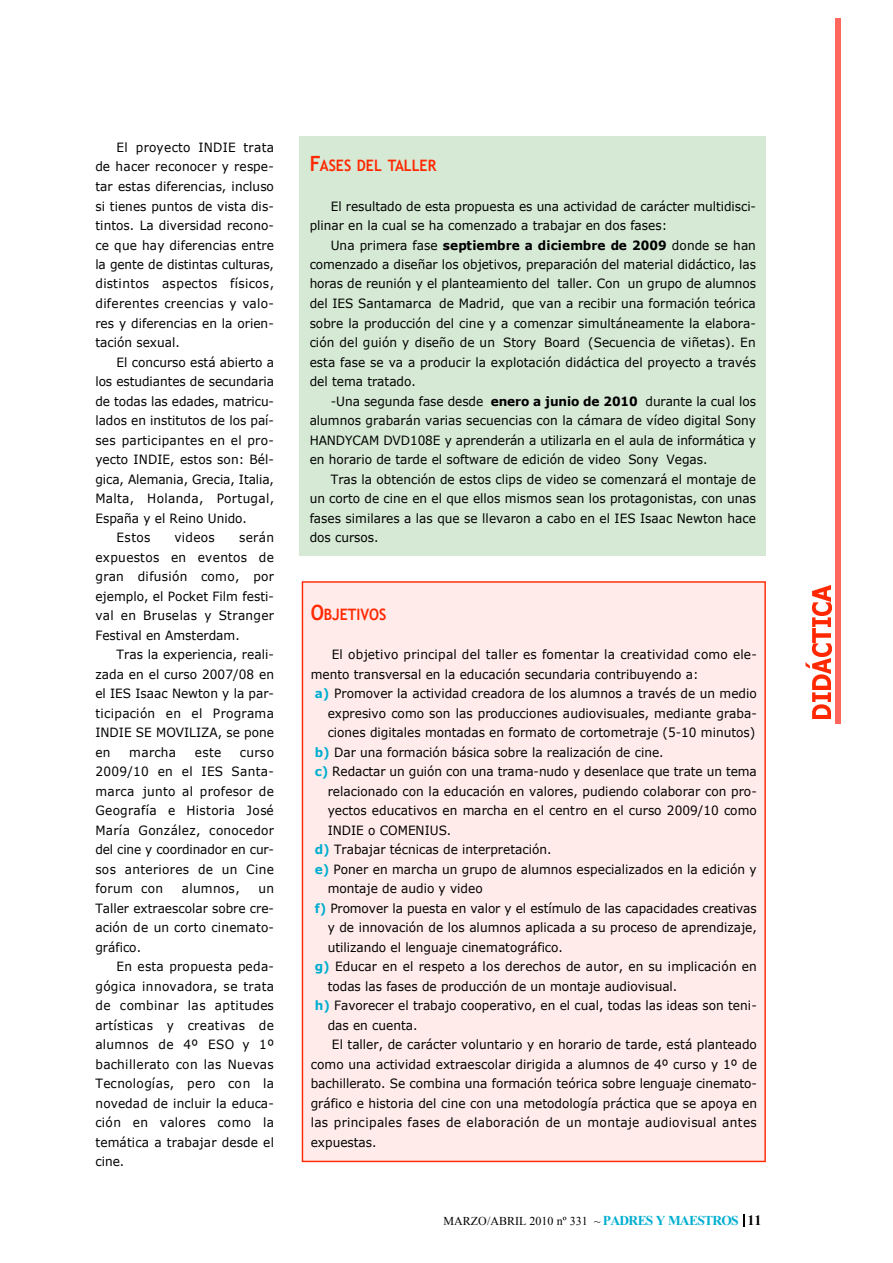
<style>
.page{position:relative;width:893px;height:1263px;background:#fff}
.page>*{position:absolute;margin:0;border:0;box-sizing:border-box;transform-origin:0 0}
.t1{font:700 15.75px "Trebuchet MS";color:#ff2800;scale:.9 1}
.t2{font:12.75px/19.5px "Verdana";color:#000;text-align:justify;scale:.95 1}
.t3{font:12.75px "Verdana";letter-spacing:.025em;color:#000;scale:.95 1}
.t4{font:12.75px "Verdana";letter-spacing:.02em;color:#000;scale:.95 1}
.t5{font:12px "Times New Roman";color:#000}
.s1{font-size:21px}
.s2{font-weight:700}
.s3{font-weight:700;color:#00aed0}
.s4{font-weight:700;font-size:13.5px;color:#00aed0}
.s5{font-weight:700;font-size:14.25px}
</style>
<div class="page">
<img style="left:812px;top:704px;width:19px;height:15px">
<img style="left:812px;top:692px;width:19px;height:9px">
<img style="left:805px;top:629px;width:26px;height:60px">
<img style="left:811px;top:586px;width:20px;height:41px">
<div style="left:834px;top:18px;width:6px;height:705px;background:#ff665e"></div>
<svg style="left:743px;top:1214px;width:1px;height:12px"></svg>
<div style="left:300px;top:136px;width:466px;height:420px;background:#d5e9d5"></div>
<div style="left:302px;top:581px;width:464px;height:581px;background:#ffebea"></div>
<p class="t2" style="left:95px;top:137px;width:190px;text-indent:21px">El proyecto INDIE trata de hacer reconocer y respe&shy;tar estas diferencias, incluso si tienes puntos de vista dis&shy;tintos. La diversidad recono&shy;ce que hay diferencias entre la gente de distintas culturas, distintos aspectos físicos, diferentes creencias y valo&shy;res y diferencias en la orien&shy;tación sexual.</p>
<p class="t2" style="left:117px;top:352px;width:167px">El concurso está abierto a</p>
<p class="t2" style="left:95px;top:371px;width:189px">los estudiantes de secundaria</p>
<p class="t2" style="left:95px;top:391px;width:190px">de todas las edades, matricu-</p>
<p class="t2" style="left:95px;top:410px;width:189px">lados en institutos de los paí-</p>
<p class="t3" style="left:95px;top:432px;width:190px">ses participantes en el pro-</p>
<p class="t2" style="left:95px;top:449px;width:190px">yecto INDIE, estos son: Bél-</p>
<p class="t2" style="left:95px;top:469px;width:189px">gica, Alemania, Grecia, Italia,</p>
<p class="t3" style="left:95px;top:490px;width:190px">Malta, Holanda, Portugal,</p>
<p class="t2" style="left:95px;top:508px;width:161px">España y el Reino Unido.</p>
<p class="t2" style="left:117px;top:527px;width:37px">Estos</p>
<p class="t2" style="left:175px;top:527px;width:44px">videos</p>
<p class="t2" style="left:95px;top:527px;width:190px;text-indent:144px">serán expuestos en eventos de gran difusión como, por ejemplo, el Pocket Film festi&shy;val en Bruselas y Stranger Festival en Amsterdam.</p>
<p class="t2" style="left:95px;top:644px;width:190px;text-indent:21px">Tras la experiencia, reali&shy;zada en el curso 2007/08 en el IES Isaac Newton y la par&shy;ticipación en el Programa INDIE SE MOVILIZA, se pone en</p>
<p class="t2" style="left:129px;top:742px;width:51px">marcha</p>
<p class="t2" style="left:195px;top:742px;width:30px">este</p>
<p class="t2" style="left:95px;top:742px;width:190px;text-indent:144px">curso 2009/10 en el IES S a n ta&shy;m a rc a junto al profesor de Geografía e Historia José María González, conocedor del cine y coordinador en cur&shy;sos anteriores de un Cine fo ru m con</p>
<p class="t4" style="left:182px;top:880px;width:63px">alumnos,</p>
<p class="t2" style="left:95px;top:878px;width:190px;text-indent:163px">un Taller extraescolar sobre cre&shy;ación de un corto cinemato&shy;gráfico.</p>
<p class="t2" style="left:95px;top:956px;width:190px;text-indent:21px">En esta propuesta peda&shy;gógica innovadora, se trata de combinar las aptitudes artísticas y creativas de alumnos de 4º ESO y 1º bachillerato con las Nuevas Tecnologías, pero con la novedad de incluir la educa&shy;ción en valores como la temática a trabajar desde el cine.</p>
<p class="t1" style="left:310px;top:157px;width:142px"><span class="s1">F</span>ASES DEL TALLER</p>
<p class="t2" style="left:310px;top:196px;width:471px;text-indent:21px">El resultado de esta propuesta es una actividad de carácter multidisci&shy;plinar en la cual se ha comenzado a trabajar en dos fases:</p>
<p class="t2" style="left:310px;top:235px;width:471px;text-indent:21px">Una primera fase <span class="s2">septiembre a diciembre de 2009</span> donde se han comenzado a diseñar los objetivos, preparación del material didáctico, las horas de reunión y el planteamiento del taller. Con un grupo de alumnos del IES Santamarca de Madrid, que van a recibir una formación teórica sobre la producción del cine y a comenzar simultáneamente la elabora&shy;ción del guión y diseño de un S to ry B o a rd (Secuencia de viñetas). En esta fase se va a producir la explotación didáctica del proyecto a través del tema tratado.</p>
<p class="t2" style="left:310px;top:391px;width:471px;text-indent:21px">-Una segunda fase desde <span class="s2">enero a junio de 2010</span> durante la cual los alumnos grabarán varias secuencias con la cámara de vídeo digital Sony HANDYCAM DVD108E y aprenderán a utilizarla en el aula de informática y en horario de tarde el software de edición de video Sony Vegas.</p>
<p class="t2" style="left:310px;top:469px;width:471px;text-indent:21px">Tras la obtención de estos clips de video se comenzará el montaje de un corto de cine en el que ellos mismos sean los protagonistas, con unas fases similares a las que se llevaron a cabo en el IES Isaac Newton hace dos cursos.</p>
<p class="t1" style="left:311px;top:605px;width:86px"><span class="s1">O</span>BJETIVOS</p>
<p class="t4" style="left:332px;top:646px;width:449px">El objetivo principal del taller es fomentar la creatividad como ele-</p>
<p class="t2" style="left:311px;top:664px;width:410px">mento transversal en la educación secundaria contribuyendo a:</p>
<p class="t2" style="left:315px;top:683px;width:467px"><span class="s3">a)</span> Promover la actividad creadora de los alumnos a través de un medio</p>
<p class="t2" style="left:328px;top:703px;width:453px">expresivo como son las producciones audiovisuales, mediante graba-</p>
<p class="t2" style="left:328px;top:722px;width:452px">ciones digitales montadas en formato de cortometraje (5-10 minutos)</p>
<p class="t2" style="left:315px;top:742px;width:369px"><span class="s3">b)</span> Dar una formación básica sobre la realización de cine.</p>
<p class="t2" style="left:315px;top:761px;width:467px"><span class="s3">c)</span> Redactar un guión con una trama-nudo y desenlace que trate un tema</p>
<p class="t2" style="left:328px;top:781px;width:453px">relacionado con la educación en valores, pudiendo colaborar con pro-</p>
<p class="t2" style="left:328px;top:800px;width:453px">yectos educativos en marcha en el centro en el curso 2009/10 como</p>
<p class="t2" style="left:328px;top:820px;width:132px">INDIE o COMENIUS.</p>
<p class="t2" style="left:315px;top:839px;width:251px"><span class="s3">d)</span> Trabajar técnicas de interpretación.</p>
<p class="t2" style="left:315px;top:859px;width:467px"><span class="s3">e)</span> Poner en marcha un grupo de alumnos especializados en la edición y</p>
<p class="t2" style="left:328px;top:878px;width:165px">montaje de audio y video</p>
<p class="t2" style="left:315px;top:898px;width:467px"><span class="s3">f)</span> Promover la puesta en valor y el estímulo de las capacidades creativas</p>
<p class="t2" style="left:328px;top:917px;width:453px">y de innovación de los alumnos aplicada a su proceso de aprendizaje,</p>
<p class="t2" style="left:328px;top:937px;width:249px">utilizando el lenguaje cinematográfico.</p>
<p class="t2" style="left:315px;top:956px;width:467px"><span class="s3">g)</span> Educar en el respeto a los derechos de autor, en su implicación en</p>
<p class="t2" style="left:328px;top:976px;width:370px">todas las fases de producción de un montaje audiovisual.</p>
<p class="t2" style="left:315px;top:995px;width:467px"><span class="s3">h)</span> Favorecer el trabajo cooperativo, en el cual, todas las ideas son teni-</p>
<p class="t2" style="left:328px;top:1015px;width:96px">das en cuenta.</p>
<p class="t2" style="left:332px;top:1034px;width:449px">El taller, de carácter voluntario y en horario de tarde, está planteado</p>
<p class="t2" style="left:311px;top:1054px;width:471px">como una actividad extraescolar dirigida a alumnos de 4º curso y 1º de</p>
<p class="t2" style="left:311px;top:1073px;width:471px">bachillerato. Se combina una formación teórica sobre lenguaje cinemato-</p>
<p class="t2" style="left:311px;top:1093px;width:471px">gráfico e historia del cine con una metodología práctica que se apoya en</p>
<p class="t3" style="left:311px;top:1114px;width:471px">las principales fases de elaboración de un montaje audiovisual antes</p>
<p class="t2" style="left:311px;top:1132px;width:71px">expuestas.</p>
<p class="t5" style="left:444px;top:1214px;width:320px">MARZO/ABRIL 2010 nº 331 ~ <span class="s4">PADRES Y MAESTROS</span> <span class="s5">11</span></p>
</div>
